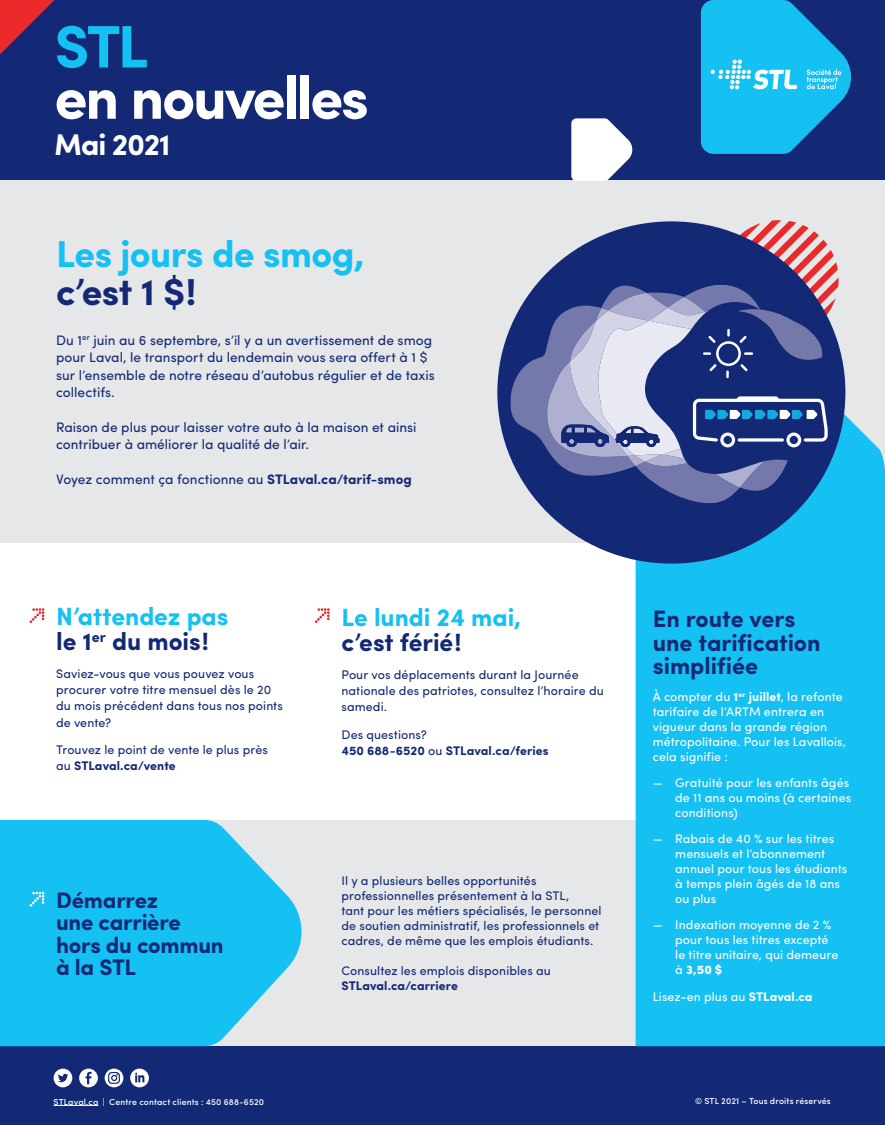
<style>
.page{position:relative;width:885px;height:1125px;background:#fff}
.page>*{position:absolute;margin:0;border:0;box-sizing:border-box;transform-origin:0 0}
.t1{font:700 60px "Sofia Pro";letter-spacing:-.04em;color:#fff}
.t2{font:700 60px "Sofia Pro";color:#15c0f2}
.t3{font:700 37.5px "Sofia Pro";letter-spacing:-.015em;color:#15c0f2}
.t4{font:700 37.5px "Sofia Pro";color:#142975}
.t5{font:700 30px "Sofia Pro";letter-spacing:-.04em;color:#fff}
.t6{font:700 25px/25px "Sofia Pro";letter-spacing:-.005em;color:#15c0f2}
.t7{font:700 25px "Sofia Pro";letter-spacing:-.005em;color:#142975}
.t8{font:700 23.75px/23.8px "Sofia Pro";letter-spacing:-.005em;color:#142975}
.t9{font:700 22.5px/22.5px "Sofia Pro";letter-spacing:-.01em;color:#142975}
.t10{font:13.75px/17.5px "Sofia Pro";color:#142975}
.t11{font:12.5px/16.2px "Sofia Pro";letter-spacing:.005em;color:#142975}
.t12{font:12.5px/15px "Sofia Pro";letter-spacing:.005em;color:#fff}
.t13{font:700 12.5px/16.2px "Sofia Pro";letter-spacing:.005em;color:#142975}
.t14{font:500 8.75px "Sofia Pro";letter-spacing:.02em;color:#fff}
.s1{font-weight:700}
.s2{color:#142975}
.s3{font-weight:400}
.s4{font-weight:900}
</style>
<div class="page">
<div style="left:0;top:180px;width:885px;height:363px;background:#e6e7e9"></div>
<div style="left:0;top:0;width:885px;height:180px;background:#142975"></div>
<svg style="left:0;top:0;width:55px;height:55px"></svg>
<div style="left:0;top:820px;width:636px;height:226px;background:#e6e7e9"></div>
<div style="left:0;top:1046px;width:885px;height:79px;background:#142975"></div>
<div style="left:636px;top:348px;width:249px;height:698px;background:#15c0f2"></div>
<div style="left:497px;top:221px;width:348px;height:343px;background:#142975;border-radius:50%"></div>
<svg style="left:510px;top:220px;width:329px;height:283px"></svg>
<svg style="left:701px;top:0;width:150px;height:154px"></svg>
<svg style="left:130px;top:1069px;width:19px;height:18px"></svg>
<svg style="left:105px;top:1069px;width:18px;height:18px"></svg>
<svg style="left:54px;top:1069px;width:18px;height:18px"></svg>
<svg style="left:79px;top:1069px;width:19px;height:18px"></svg>
<hr style="left:54px;top:1105px;width:44px;height:1px;background:#fff">
<svg style="left:0;top:820px;width:302px;height:226px;background:#2ec4f0"></svg>
<svg style="left:29px;top:892px;width:15px;height:15px"></svg>
<svg style="left:571px;top:118px;width:62px;height:63px"></svg>
<svg style="left:29px;top:608px;width:15px;height:15px"></svg>
<svg style="left:315px;top:608px;width:15px;height:15px"></svg>
<h1 class="t2" style="left:54px;top:1px;width:95px">STL</h1>
<h1 class="t1" style="left:54px;top:52px;width:316px">en nouvelles</h1>
<h3 class="t5" style="left:54px;top:121px;width:117px">Mai 2021</h3>
<h2 class="t3" style="left:56px;top:226px;width:310px">Les jours de smog,</h2>
<h2 class="t4" style="left:56px;top:263px;width:142px">c’est 1 $ !</h2>
<p class="t10" style="left:56px;top:330px;width:380px">Du 1<sup>er</sup> juin au 6 septembre, s’il y a un avertissement de smog pour Laval, le transport du lendemain vous sera offert à 1 $ sur l’ensemble de notre réseau d’autobus régulier et de taxis collectifs.</p>
<p class="t10" style="left:56px;top:417px;width:362px">Raison de plus pour laisser votre auto à la maison et ainsi contribuer à améliorer la qualité de l’air.</p>
<p class="t10" style="left:56px;top:469px;width:357px">Voyez comment ça fonctionne au <span class="s1">STLaval.ca/tarif-smog</span></p>
<h3 class="t6" style="left:56px;top:603px;width:174px">N’attendez pas <span class="s2">le 1</span><sup>er</sup> <span class="s2">du mois !</span></h3>
<p class="t11" style="left:56px;top:665px;width:228px">Saviez-vous que vous pouvez vous procurer votre titre mensuel dès le 20 du mois précédent dans tous nos points de vente?</p>
<p class="t11" style="left:56px;top:741px;width:213px">Trouvez le point de vente le plus près au <span class="s1">STLaval.ca/vente</span></p>
<h3 class="t9" style="left:56px;top:887px;width:169px">Démarrez<br>une carrière hors du commun à la STL</h3>
<h3 class="t6" style="left:341px;top:603px;width:181px">Le lundi 24 mai,</h3>
<h3 class="t7" style="left:341px;top:623px;width:121px">c’est férié !</h3>
<p class="t11" style="left:341px;top:665px;width:264px">Pour vos déplacements durant la Journée nationale des patriotes, consultez l’horaire du samedi.</p>
<p class="t13" style="left:341px;top:726px;width:209px"><span class="s3">Des questions?<br></span>450 688-6520 <span class="s3">ou</span> STLaval.ca/feries</p>
<p class="t11" style="left:341px;top:873px;width:262px;line-height:15px">Il y a plusieurs belles opportunités professionnelles présentement à la STL,<br>tant pour les métiers spécialisés, le personnel de soutien administratif, les professionnels et cadres, de même que les emplois étudiants.</p>
<p class="t11" style="left:341px;top:962px;width:211px">Consultez les emplois disponibles au</p>
<p class="t13" style="left:341px;top:977px;width:118px">STLaval.ca/carriere</p>
<h3 class="t8" style="left:653px;top:605px;width:169px">En route vers une tarification simplifiée</h3>
<p class="t12" style="left:653px;top:688px;width:195px">À compter du <span class="s1">1</span><sup>er</sup> <span class="s1">juillet</span>, la refonte tarifaire de l’ARTM entrera en vigueur dans la grande région métropolitaine. Pour les Lavallois, cela signifie :</p>
<p class="t12" style="left:675px;top:774px;width:178px;text-indent:-23px">— Gratuité pour les enfants âgés de 11 ans ou moins (à certaines conditions)</p>
<p class="t12" style="left:675px;top:830px;width:174px;text-indent:-23px">— Rabais de 40 % sur les titres mensuels et l’abonnement annuel pour tous les étudiants à temps plein âgés de 18 ans ou plus</p>
<p class="t12" style="left:675px;top:917px;width:165px;text-indent:-23px">— Indexation moyenne de 2 % pour tous les titres excepté le titre unitaire, qui demeure à <span class="s4">3,50 $</span></p>
<p class="t12" style="left:653px;top:988px;width:161px">Lisez-en plus au <span class="s1">STLaval.ca</span></p>
<p class="t14" style="left:54px;top:1095px;width:212px">STLaval.ca | Centre contact clients : 450 688-6520</p>
<p class="t14" style="left:695px;top:1095px;width:137px">© STL 2021 – Tous droits réservés</p>
</div>
